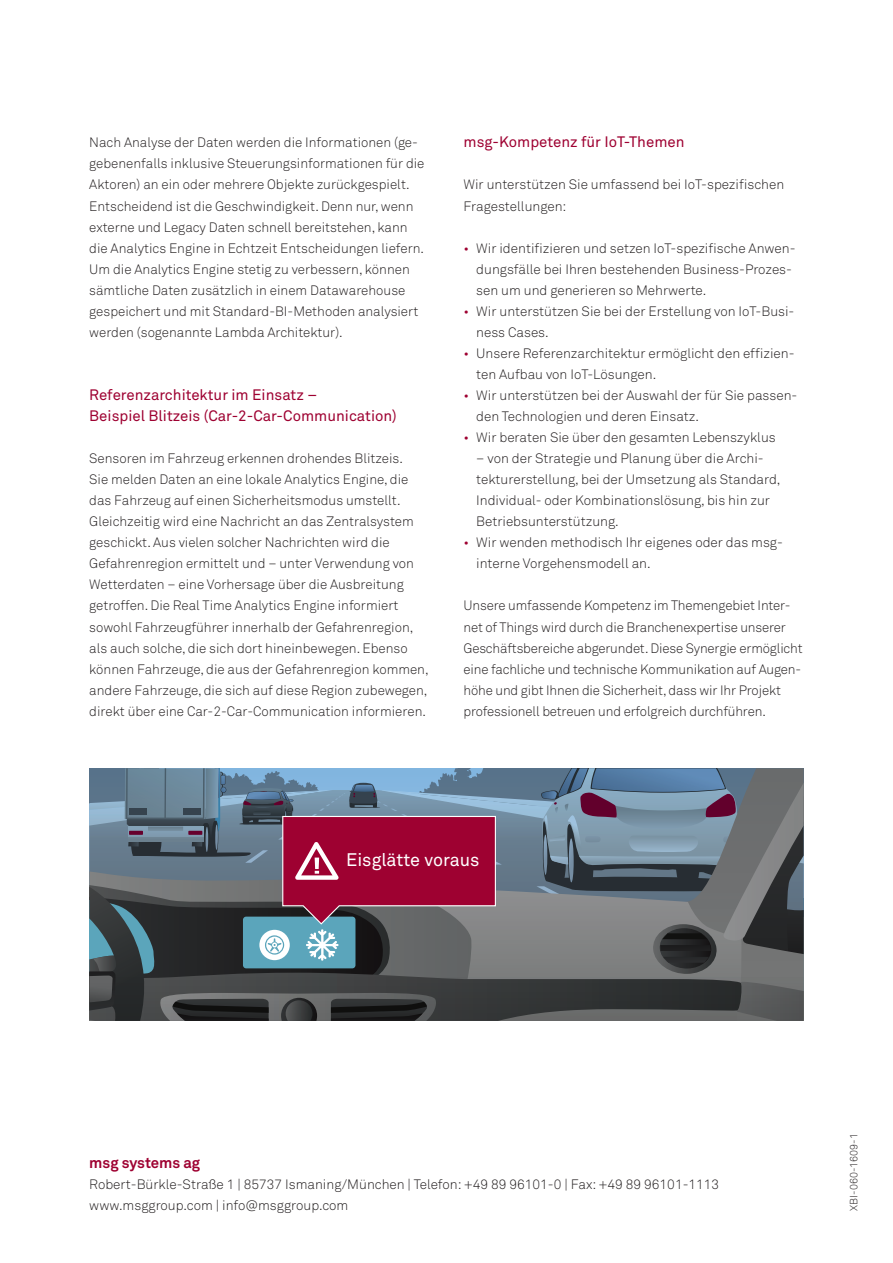
<style>
.page{position:relative;width:893px;height:1263px;background:#fff}
.page>*{position:absolute;margin:0;border:0;box-sizing:border-box;transform-origin:0 0}
.t1{font:18px "Akkurat Std";color:#fff}
.t2{font:15px/21px "Akkurat Std";color:#9e0131}
.t3{font:700 15px "Akkurat Std";color:#9e0131}
.t4{font:300 13.5px/21px "Akkurat Std";color:#231f20}
.t5{font:300 10.5px "Akkurat Std";color:#231f20}
.s1{color:#9e0131}
</style>
<div class="page">
<svg style="left:89px;top:768px;width:715px;height:253px;background:#645f6d"></svg>
<p class="t4" style="left:89px;top:132px;width:337px">Nach Analyse der Daten werden die Informationen (ge&shy;gebenenfalls inklusive Steuerungsinformationen für die Aktoren) an ein oder mehrere Objekte zurückgespielt.<br>Entscheidend ist die Geschwindigkeit. Denn nur, wenn externe und Legacy Daten schnell bereitstehen, kann die Analytics Engine in Echtzeit Entscheidungen liefern.<br>Um die Analytics Engine stetig zu verbessern, können sämtliche Daten zusätzlich in einem Datawarehouse gespeichert und mit Standard-BI-Methoden analysiert werden (sogenannte Lambda Architektur).</p>
<p class="t2" style="left:89px;top:384px;width:309px">Referenzarchitektur im Einsatz –<br>Beispiel Blitzeis (Car-2-Car-Communication)</p>
<p class="t4" style="left:89px;top:448px;width:341px">Sensoren im Fahrzeug erkennen drohendes Blitzeis.<br>Sie melden Daten an eine lokale Analytics Engine, die das Fahrzeug auf einen Sicherheitsmodus umstellt.<br>Gleichzeitig wird eine Nachricht an das Zentralsystem geschickt. Aus vielen solcher Nachrichten wird die Gefahrenregion ermittelt und – unter Verwendung von Wetterdaten – eine Vorhersage über die Ausbreitung getroffen. Die Real Time Analytics Engine informiert sowohl Fahrzeugführer innerhalb der Gefahrenregion, als auch solche, die sich dort hineinbewegen. Ebenso können Fahrzeuge, die aus der Gefahrenregion kommen, andere Fahrzeuge, die sich auf diese Region zubewegen, direkt über eine Car-2-Car-Communication informieren.</p>
<p class="t2" style="left:463px;top:132px;width:223px">msg-Kompetenz für IoT-Themen</p>
<p class="t4" style="left:463px;top:174px;width:322px">Wir unterstützen Sie umfassend bei IoT-spezifischen<br>Fragestellungen:</p>
<p class="t4" style="left:476px;top:237px;width:321px;text-indent:-13px"><span class="s1">•</span> Wir identifizieren und setzen IoT-spezifische Anwen&shy;dungsfälle bei Ihren bestehenden Business-Prozes&shy;sen um und generieren so Mehrwerte.</p>
<p class="t4" style="left:476px;top:300px;width:320px;text-indent:-13px"><span class="s1">•</span> Wir unterstützen Sie bei der Erstellung von IoT-Busi&shy;ness Cases.</p>
<p class="t4" style="left:476px;top:343px;width:320px;text-indent:-13px"><span class="s1">•</span> Unsere Referenzarchitektur ermöglicht den effizien&shy;ten Aufbau von IoT-Lösungen.</p>
<p class="t4" style="left:476px;top:385px;width:323px;text-indent:-13px"><span class="s1">•</span> Wir unterstützen bei der Auswahl der für Sie passen&shy;den Technologien und deren Einsatz.</p>
<p class="t4" style="left:463px;top:427px;width:314px"><span class="s1">•</span> Wir beraten Sie über den gesamten Lebenszyklus</p>
<p class="t4" style="left:476px;top:448px;width:306px">– von der Strategie und Planung über die Archi&shy;tekturerstellung, bei der Umsetzung als Standard, Individual- oder Kombinationslösung, bis hin zur Betriebsunterstützung.</p>
<p class="t4" style="left:476px;top:532px;width:308px;text-indent:-13px"><span class="s1">•</span> Wir wenden methodisch Ihr eigenes oder das msg&shy;interne Vorgehensmodell an.</p>
<p class="t4" style="left:463px;top:595px;width:341px">Unsere umfassende Kompetenz im Themengebiet Inter&shy;net of Things wird durch die Branchenexpertise unserer Geschäftsbereiche abgerundet. Diese Synergie ermöglicht eine fachliche und technische Kommunikation auf Augen&shy;höhe und gibt Ihnen die Sicherheit, dass wir Ihr Projekt professionell betreuen und erfolgreich durchführen.</p>
<p class="t1" style="left:346px;top:849px;width:135px">Eisglätte voraus</p>
<p class="t3" style="left:89px;top:1154px;width:112px">msg systems ag</p>
<p class="t4" style="left:89px;top:1174px;width:631px">Robert-Bürkle-Straße 1 | 85737 Ismaning/München | Telefon: +49 89 96101-0 | Fax: +49 89 96101-1113 www.msggroup.com | info@msggroup.com</p>
<p class="t5" style="left:848px;top:1210px;width:79px;rotate:-90deg">XBI-060-1609-1</p>
</div>
